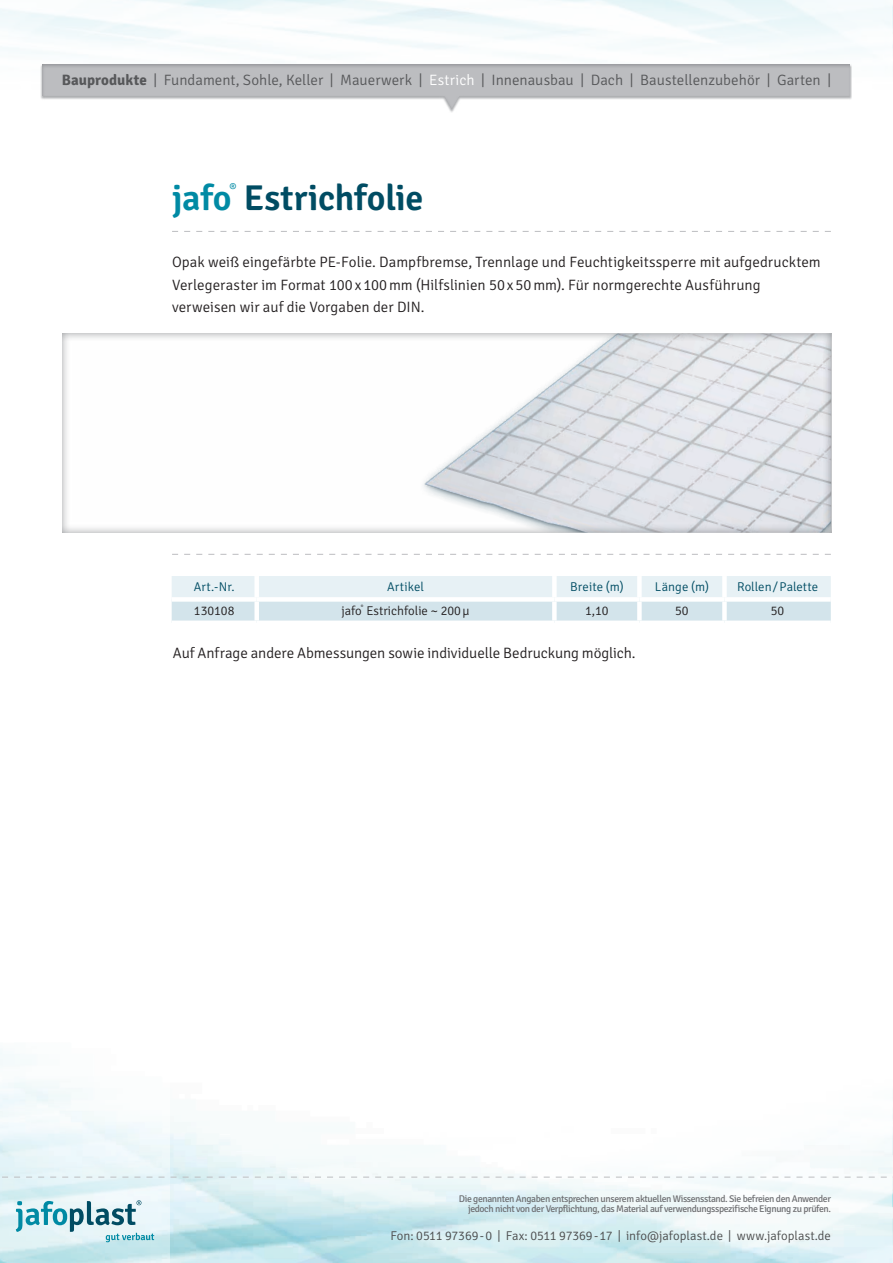
<style>
.page{position:relative;width:893px;height:1263px;background:#fff}
.page>*{position:absolute;margin:0;border:0;box-sizing:border-box;transform-origin:0 0}
.t1{font:600 36px "Signika";letter-spacing:-.005em;color:#004c63}
.t2{font:300 15px/22.5px "Signika";color:#231f20}
.t3{font:300 15px "Signika";color:#57585a}
.t4{font:300 12.75px "Signika";color:#4b4c4d}
.t5{font:300 12.75px "Signika";letter-spacing:.005em;color:#004c63}
.t6{font:300 12.75px "Signika";color:#231f20}
.t7{font:300 12px "Signika";color:#008aa4}
.t8{font:9.75px/10.5px "Signika";letter-spacing:-.04em;color:#6d6e71;text-align:right}
.t9{font:300 4.5px "Signika";color:#231f20}
.s1{font-weight:700}
.s2{color:#fff}
.s3{color:#008aa4}
</style>
<div class="page">
<svg style="left:0;top:1177px;width:893px;height:1px"></svg>
<svg style="left:172px;top:231px;width:659px;height:1px"></svg>
<svg style="left:172px;top:554px;width:659px;height:1px"></svg>
<svg style="left:62px;top:332px;width:770px;height:201px"></svg>
<svg style="left:172px;top:576px;width:659px;height:44px;background:#ddebf0"></svg>
<div style="left:254px;top:576px;width:5px;height:21px;background:#fff"></div>
<div style="left:552px;top:576px;width:5px;height:21px;background:#fff"></div>
<div style="left:637px;top:576px;width:5px;height:21px;background:#fff"></div>
<div style="left:722px;top:576px;width:5px;height:21px;background:#fff"></div>
<div style="left:172px;top:597px;width:85px;height:5px;background:#fff"></div>
<div style="left:257px;top:597px;width:297px;height:5px;background:#fff"></div>
<div style="left:254px;top:602px;width:5px;height:18px;background:#fff"></div>
<div style="left:554px;top:597px;width:85px;height:5px;background:#fff"></div>
<div style="left:552px;top:602px;width:5px;height:18px;background:#fff"></div>
<div style="left:639px;top:597px;width:85px;height:5px;background:#fff"></div>
<div style="left:637px;top:602px;width:5px;height:18px;background:#fff"></div>
<div style="left:724px;top:597px;width:107px;height:5px;background:#fff"></div>
<div style="left:722px;top:602px;width:5px;height:18px;background:#fff"></div>
<div style="left:172px;top:620px;width:85px;height:5px;background:#fff"></div>
<div style="left:257px;top:620px;width:297px;height:5px;background:#fff"></div>
<div style="left:554px;top:620px;width:85px;height:5px;background:#fff"></div>
<div style="left:639px;top:620px;width:85px;height:5px;background:#fff"></div>
<div style="left:724px;top:620px;width:107px;height:5px;background:#fff"></div>
<svg style="left:16px;top:1200px;width:138px;height:42px;background:#afd3db"></svg>
<div style="left:41px;top:64px;width:811px;height:49px;background:#fff"></div>
<div style="left:42px;top:63px;width:810px;height:48px;background:#939598;opacity:.5"></div>
<p class="t3" style="left:62px;top:72px;width:771px"><span class="s1">Bauprodukte</span> | Fundament, Sohle, Keller | Mauerwerk | <span class="s2">Estrich</span> | Innenausbau | Dach | Baustellenzubehör | Garten |</p>
<p class="t7" style="left:230px;top:181px;width:9px">®</p>
<h1 class="t1" style="left:172px;top:176px;width:253px"><span class="s3">jafo</span> Estrichfolie</h1>
<p class="t2" style="left:172px;top:251px;width:650px">Opak weiß eingefärbte PE-Folie. Dampfbremse, Trennlage und Feuchtigkeitssperre mit aufgedrucktem<br>Verlegeraster im Format 100x100mm (Hilfslinien 50x50mm). Für normgerechte Ausführung verweisen wir auf die Vorgaben der DIN.</p>
<p class="t5" style="left:194px;top:580px;width:42px">Art.-Nr.</p>
<p class="t5" style="left:387px;top:580px;width:39px">Artikel</p>
<p class="t5" style="left:570px;top:580px;width:55px">Breite (m)</p>
<p class="t5" style="left:655px;top:580px;width:56px">Länge (m)</p>
<p class="t5" style="left:737px;top:580px;width:82px">Rollen/Palette</p>
<p class="t6" style="left:194px;top:604px;width:42px">130108</p>
<p class="t6" style="left:341px;top:604px;width:130px">jafo Estrichfolie ~ 200μ</p>
<p class="t9" style="left:361px;top:604px;width:4px">®</p>
<p class="t6" style="left:585px;top:604px;width:25px">1,10</p>
<p class="t6" style="left:675px;top:604px;width:15px">50</p>
<p class="t6" style="left:771px;top:604px;width:15px">50</p>
<p class="t2" style="left:173px;top:642px;width:464px">Auf Anfrage andere Abmessungen sowie individuelle Bedruckung möglich.</p>
<p class="t8" style="left:459px;top:1193px;width:374px">Die genannten Angaben entsprechen unserem aktuellen Wissensstand. Sie befreien den Anwender jedoch nicht von der Verpflichtung, das Material auf verwendungsspezifische Eignung zu prüfen.</p>
<p class="t4" style="left:390px;top:1228px;width:442px">Fon: 0511 97369-0 | Fax: 0511 97369-17 | info@jafoplast.de | www.jafoplast.de</p>
</div>
